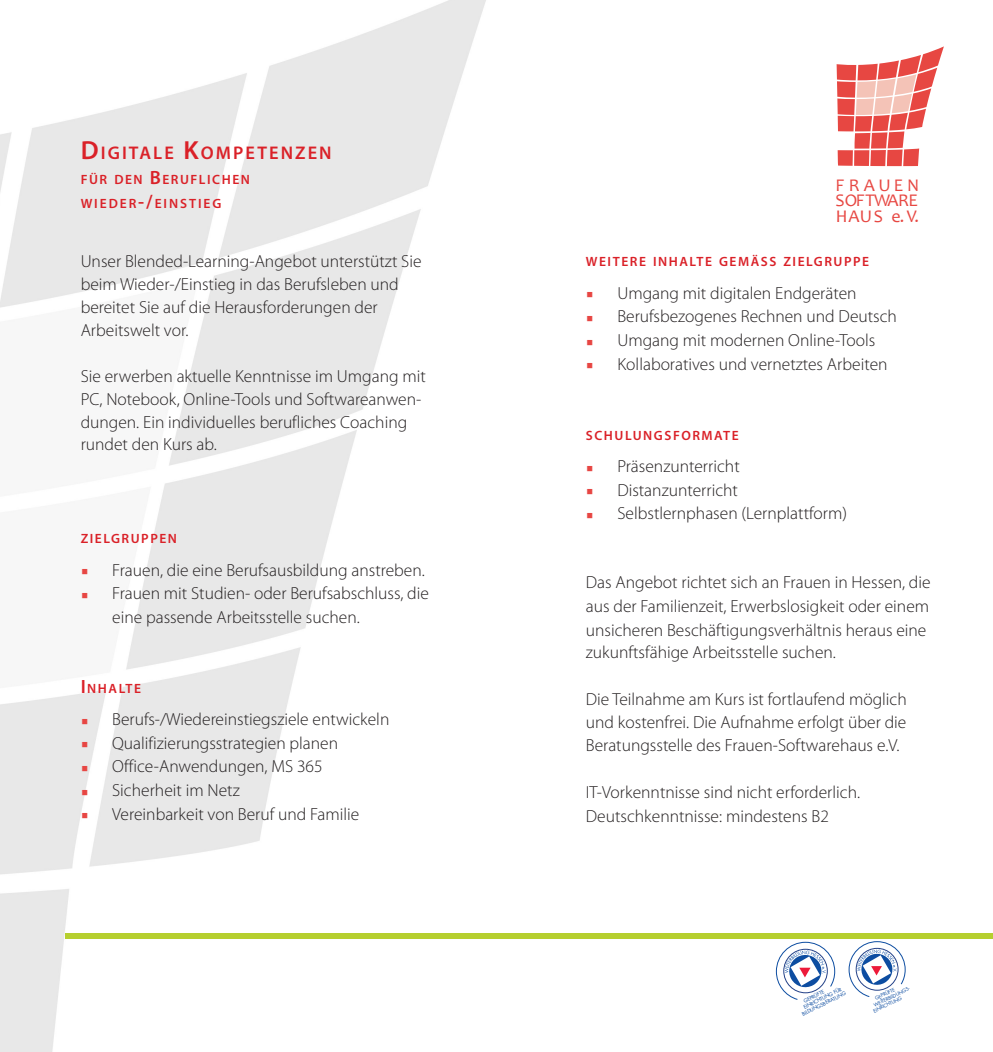
<style>
.page{position:relative;width:993px;height:1052px;background:#fff}
.page>*{position:absolute;margin:0;border:0;box-sizing:border-box;transform-origin:0 0}
.fließ-schwarz{font:600 18.38px "Myriad Pro";letter-spacing:.115em;color:#da2128}
.t1{font:18.03px/15.4px "Candara";letter-spacing:.04em;color:#e74742;text-align:justify}
.fließ-schwarz-2{font:300 17.5px/22.8px "Myriad Pro";color:#231f20}
.fließ-schwarz-3{font:600 13.47px/24.5px "Myriad Pro";letter-spacing:.115em;color:#da2128}
.t2{font:5.08px "Futura CE";color:#0d4da1}
.t3{font:4.9px "Futura CE";color:#0d4da1}
.s1{font-size:26.25px}
.s2{font-size:19.25px}
.s3{color:#e74643}
</style>
<div class="page">
<div style="left:65px;top:933px;width:927px;height:6px;background:#b6cf2f"></div>
<svg style="left:836px;top:47px;width:107px;height:119px"></svg>
<svg style="left:775px;top:941px;width:60px;height:59px"></svg>
<svg style="left:848px;top:941px;width:57px;height:56px"></svg>
<p class="fließ-schwarz" style="left:81px;top:141px;width:252px"><span class="s1">D</span>IGITALE <span class="s1">K</span>OMPETENZEN</p>
<p class="fließ-schwarz-3" style="left:81px;top:167px;width:171px">FÜR DEN <span class="s2">B</span>ERUFLICHEN<br>WIEDER<span class="s2">-/</span>EINSTIEG</p>
<p class="fließ-schwarz-2" style="left:81px;top:250px;width:342px">Unser Blended-Learning-Angebot unterstützt Sie beim Wieder-/Einstieg in das Berufsleben und bereitet Sie auf die Herausforderungen der Arbeitswelt vor.</p>
<p class="fließ-schwarz-2" style="left:81px;top:365px;width:346px">Sie erwerben aktuelle Kenntnisse im Umgang mit PC, Notebook, Online-Tools und Softwareanwen&shy;dungen. Ein individuelles berufliches Coaching rundet den Kurs ab.</p>
<p class="fließ-schwarz-3" style="left:81px;top:526px;width:98px">ZIELGRUPPEN</p>
<p class="fließ-schwarz-2" style="left:81px;top:558px;width:345px"><span class="s3">▪</span> Frauen, die eine Berufsausbildung anstreben.</p>
<p class="fließ-schwarz-2" style="left:112px;top:582px;width:318px;line-height:23.6px;text-indent:-32px"><span class="s3">▪</span> Frauen mit Studien- oder Berufsabschluss, die eine passende Arbeitsstelle suchen.</p>
<p class="fließ-schwarz-3" style="left:81px;top:675px;width:62px"><span class="s2">I</span> NHALTE</p>
<p class="fließ-schwarz-2" style="left:81px;top:708px;width:310px"><span class="s3">▪</span> Berufs-/Wiedereinstiegsziele entwickeln</p>
<p class="fließ-schwarz-2" style="left:81px;top:732px;width:259px"><span class="s3">▪</span> Qualifizierungsstrategien planen</p>
<p class="fließ-schwarz-2" style="left:81px;top:755px;width:243px"><span class="s3">▪</span> Office-Anwendungen, MS 365</p>
<p class="fließ-schwarz-2" style="left:81px;top:779px;width:160px"><span class="s3">▪</span> Sicherheit im Netz</p>
<p class="fließ-schwarz-2" style="left:81px;top:803px;width:280px"><span class="s3">▪</span> Vereinbarkeit von Beruf und Familie</p>
<p class="t1" style="left:835px;top:178px;width:85px">FRAUEN SOFTWARE HAUS e.V.</p>
<p class="fließ-schwarz-3" style="left:585px;top:249px;width:285px">WEITERE INHALTE GEMÄSS ZIELGRUPPE</p>
<p class="fließ-schwarz-2" style="left:585px;top:282px;width:272px"><span class="s3">▪</span> Umgang mit digitalen Endgeräten</p>
<p class="fließ-schwarz-2" style="left:585px;top:305px;width:312px"><span class="s3">▪</span> Berufsbezogenes Rechnen und Deutsch</p>
<p class="fließ-schwarz-2" style="left:585px;top:329px;width:291px"><span class="s3">▪</span> Umgang mit modernen Online-Tools</p>
<p class="fließ-schwarz-2" style="left:585px;top:353px;width:303px"><span class="s3">▪</span> Kollaboratives und vernetztes Arbeiten</p>
<p class="fließ-schwarz-3" style="left:585px;top:422px;width:154px">SCHULUNGSFORMATE</p>
<p class="fließ-schwarz-2" style="left:585px;top:455px;width:155px"><span class="s3">▪</span> Präsenzunterricht</p>
<p class="fließ-schwarz-2" style="left:585px;top:479px;width:154px"><span class="s3">▪</span> Distanzunterricht</p>
<p class="fließ-schwarz-2" style="left:585px;top:502px;width:262px"><span class="s3">▪</span> Selbstlernphasen (Lernplattform)</p>
<p class="fließ-schwarz-2" style="left:585px;top:571px;width:346px;line-height:23.3px">Das Angebot richtet sich an Frauen in Hessen, die aus der Familienzeit, Erwerbslosigkeit oder einem unsicheren Beschäftigungsverhältnis heraus eine zukunftsfähige Arbeitsstelle suchen.</p>
<p class="fließ-schwarz-2" style="left:585px;top:687px;width:322px;text-align:justify">Die Teilnahme am Kurs ist fortlaufend möglich und kostenfrei. Die Aufnahme erfolgt über die Beratungsstelle des Frauen-Softwarehaus e.V.</p>
<p class="fließ-schwarz-2" style="left:585px;top:781px;width:275px;line-height:23.6px">IT-Vorkenntnisse sind nicht erforderlich.<br>Deutschkenntnisse: mindestens B2</p>
<p class="t3" style="left:872px;top:1002px;width:42px;rotate:-26deg">WEITERBILDUNGS-</p>
<p class="t2" style="left:802px;top:1004px;width:43px;rotate:-26deg">EINRICHTUNG FÜR</p>
<p class="t2" style="left:800px;top:1011px;width:50px;rotate:-26deg">BILDUNGSBERATUNG</p>
<p class="t3" style="left:873px;top:996px;width:23px;rotate:-26deg">GEPRÜFTE</p>
<p class="t2" style="left:802px;top:998px;width:24px;rotate:-26deg">GEPRÜFTE</p>
<p class="t3" style="left:872px;top:1008px;width:32px;rotate:-26deg">EINRICHTUNG</p>
</div>
